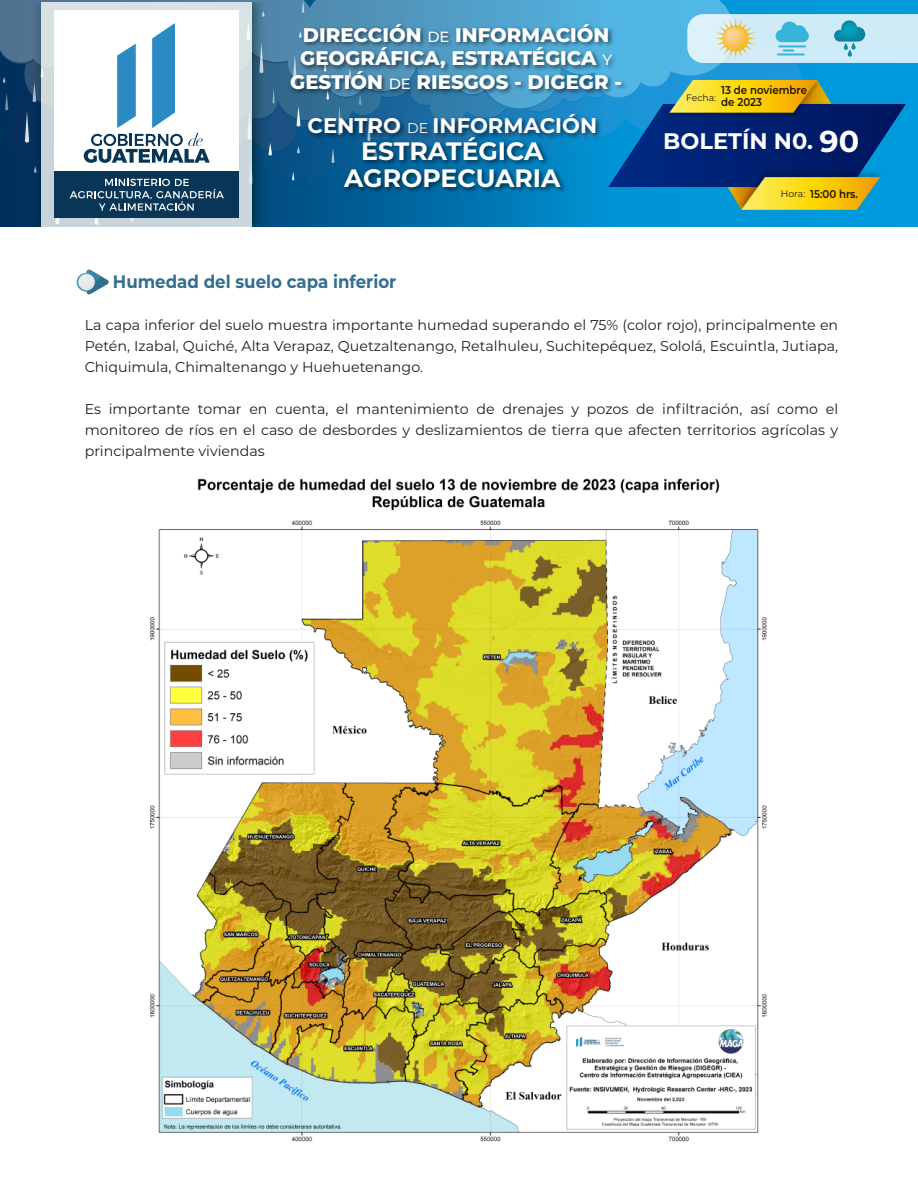
<style>
.page{position:relative;width:918px;height:1188px;background:#fff}
.page>*{position:absolute;margin:0;border:0;box-sizing:border-box;transform-origin:0 0}
.t1{font:700 25.2px/27px "Montserrat";color:#fff;text-align:center}
.t2{font:700 22.5px "Montserrat";color:#fff}
.t3{font:700 21.15px "Montserrat";color:#fff}
.t4{font:800 19.65px/23.7px "Montserrat";color:#fff;text-align:center}
.t5{font:700 18px "Montserrat";color:#336e8e;scale:.92 1}
.t6{font:14.25px/21px "Montserrat";color:#231f20;text-align:justify}
.t7{font:600 11.4px/11.7px "Montserrat";color:#1f140f;scale:.9 1}
.t8{font:9.3px "Montserrat";letter-spacing:-.005em;color:#1f140f}
.s1{font-weight:500;font-size:14.85px}
.s2{font-weight:400;font-size:14.1px}
.s3{font-size:30.15px}
.s4{font-weight:400;font-size:9.3px}
</style>
<div class="page">
<svg style="left:77px;top:269px;width:32px;height:26px"></svg>
<img style="left:150px;top:478px;width:617px;height:664px">
<svg style="left:0;top:211px;width:918px;height:16px;background:#007bb7"></svg>
<div style="left:41px;top:2px;width:211px;height:225px;background:#c8d5db"></div>
<div style="left:55px;top:171px;width:184px;height:47px;background:#093656"></div>
<img style="left:735px;top:211px;width:149px;height:1px">
<svg style="left:0;top:0;width:918px;height:211px;background:#548eac"></svg>
<h3 class="t4" style="left:290px;top:22px;width:333px">DIRECCIÓN <span class="s1">DE</span> INFORMACIÓN<br>GEOGRÁFICA, ESTRATÉGICA <span class="s1">Y<br></span>GESTIÓN <span class="s1">DE</span> RIESGOS - DIGEGR -</h3>
<h3 class="t3" style="left:308px;top:111px;width:291px">CENTRO <span class="s2">DE</span> INFORMACIÓN</h3>
<h1 class="t1" style="left:344px;top:136px;width:218px">ESTRATÉGICA<br>AGROPECUARIA</h1>
<p class="t5" style="left:113px;top:268px;width:310px">Humedad del suelo capa inferior</p>
<p class="t7" style="left:721px;top:84px;width:97px">13 de noviembre de 2023</p>
<p class="t8" style="left:686px;top:91px;width:32px">Fecha:</p>
<h2 class="t2" style="left:663px;top:125px;width:197px">BOLETÍN N0. <span class="s3">90</span></h2>
<p class="t7" style="left:781px;top:187px;width:87px"><span class="s4">Hora:</span> 15:00 hrs.</p>
<p class="t6" style="left:85px;top:314px;width:755px">La capa inferior del suelo muestra importante humedad superando el 75% (color rojo), principalmente en Petén, Izabal, Quiché, Alta Verapaz, Quetzaltenango, Retalhuleu, Suchitepéquez, Sololá, Escuintla, Jutiapa, Chiquimula, Chimaltenango y Huehuetenango.</p>
<p class="t6" style="left:85px;top:398px;width:755px">Es importante tomar en cuenta, el mantenimiento de drenajes y pozos de infiltración, así como el monitoreo de ríos en el caso de desbordes y deslizamientos de tierra que afecten territorios agrícolas y principalmente viviendas</p>
</div>
